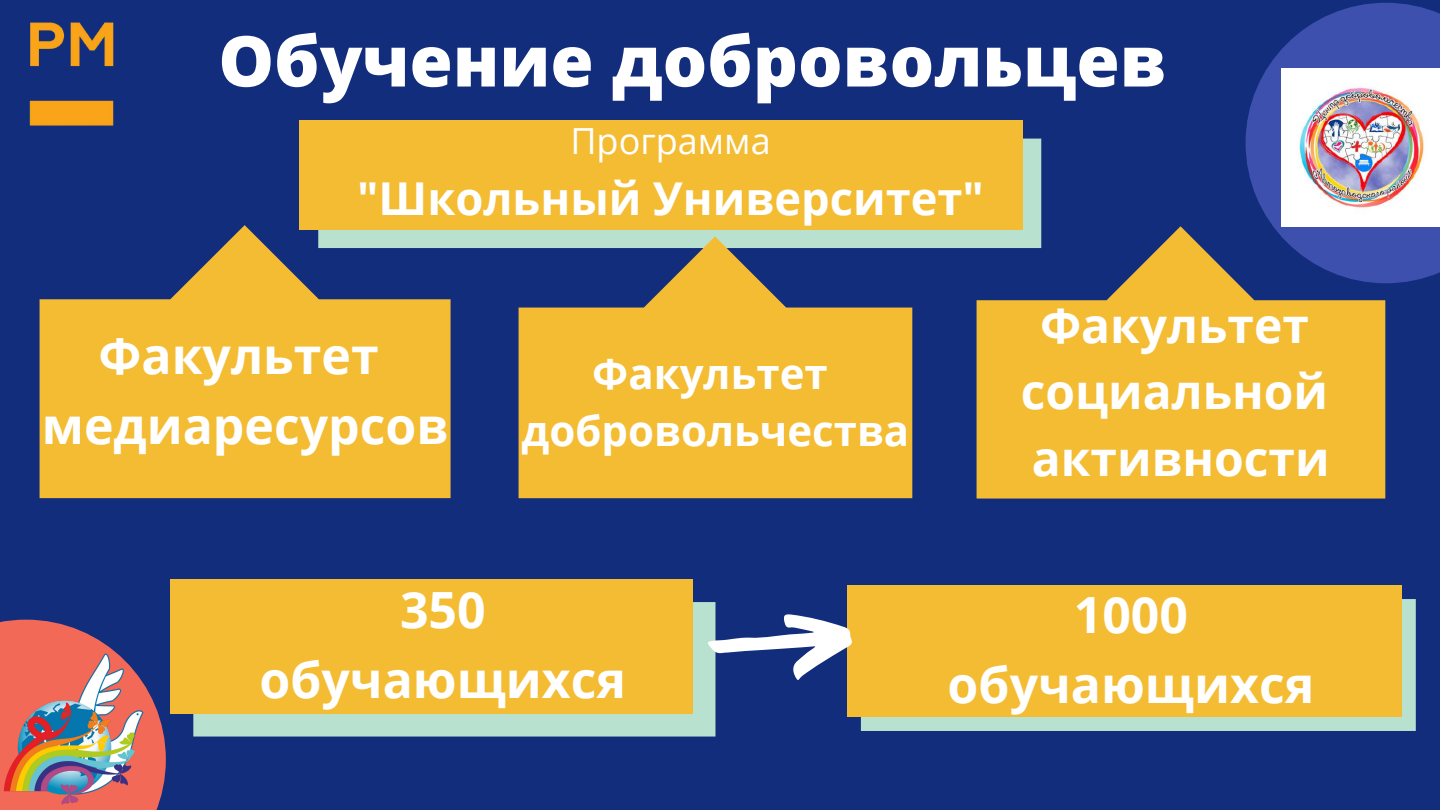
<style>
.page{position:relative;width:1440px;height:810px;background:#132d7d}
.page>*{position:absolute;margin:0;border:0;box-sizing:border-box;transform-origin:0 0}
.t1{font:800 70.1px "Open Sans";color:#fff}
.t2{font:700 50px/69.9px "Open Sans";color:#fff;text-align:center}
.t3{font:700 48px/66.5px "Open Sans";color:#fff;text-align:center}
.t4{font:700 45.3px "Open Sans";color:#fff}
.t5{font:700 42px/57.5px "Open Sans";color:#fff;text-align:center}
.t6{font:36px "Open Sans";color:#fff}
</style>
<div class="page">
<svg style="left:1246px;top:3px;width:194px;height:280px;fill:#3e50ad"></svg>
<svg style="left:0;top:620px;width:166px;height:167px"></svg>
<img style="left:0;top:647px;width:163px;height:163px">
<svg style="left:451px;top:139px;width:590px;height:109px;background:#bddec3"></svg>
<div style="left:300px;top:120px;width:723px;height:109px;background:#f4bc33"></div>
<svg style="left:40px;top:225px;width:411px;height:273px;fill:#f4bc33"></svg>
<svg style="left:519px;top:236px;width:393px;height:262px;fill:#f4bc33"></svg>
<svg style="left:977px;top:226px;width:408px;height:273px;fill:#f4bc33"></svg>
<img style="left:1282px;top:68px;width:158px;height:158px">
<img style="left:29px;top:22px;width:85px;height:104px">
<svg style="left:193px;top:602px;width:522px;height:135px;background:#b9dcc6"></svg>
<div style="left:170px;top:579px;width:522px;height:134px;background:#f4bc33"></div>
<div style="left:861px;top:599px;width:555px;height:132px;background:#b9e1d0"></div>
<div style="left:847px;top:585px;width:554px;height:132px;background:#f4bc33"></div>
<svg style="left:707px;top:614px;width:145px;height:67px"></svg>
<h1 class="t1" style="left:218px;top:12px;width:950px">Обучение добровольцев</h1>
<p class="t6" style="left:570px;top:116px;width:202px">Программа</p>
<p class="t4" style="left:357px;top:167px;width:628px">"Школьный Университет"</p>
<p class="t2" style="left:42px;top:320px;width:408px">Факультет медиаресурсов</p>
<p class="t5" style="left:522px;top:344px;width:389px">Факультет добровольчества</p>
<p class="t3" style="left:1021px;top:291px;width:310px">Факультет социальной активности</p>
<p class="t2" style="left:259px;top:573px;width:368px">350 обучающихся</p>
<p class="t2" style="left:948px;top:579px;width:368px">1000 обучающихся</p>
</div>
